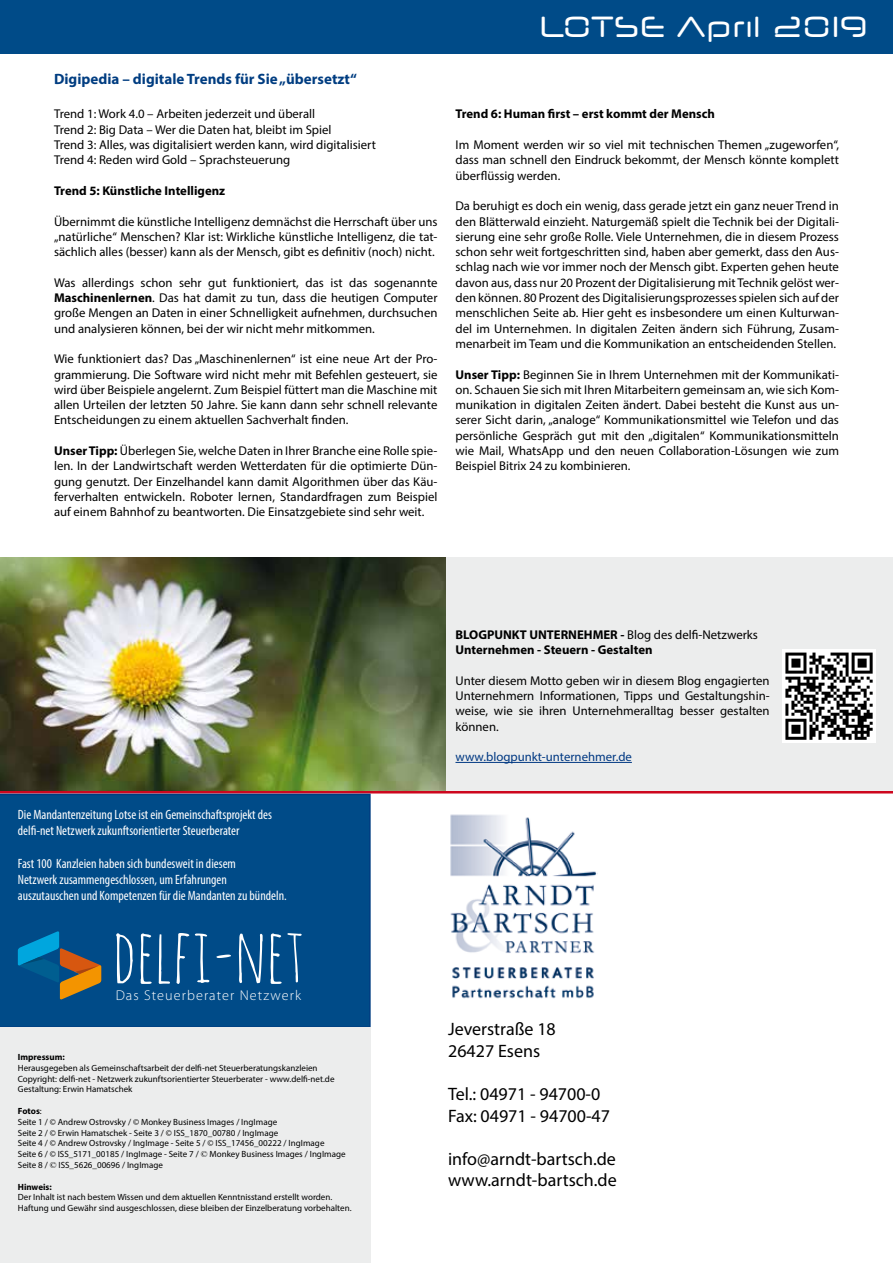
<style>
.page{position:relative;width:893px;height:1263px;background:#fff}
.page>*{position:absolute;margin:0;border:0;box-sizing:border-box;transform-origin:0 0}
.t1{font:75px "Amatic SC";color:#fff}
.t2{font:45px "Neuropol Nova";color:#fff}
.t3{font:18px/21.6px "Myriad Pro";color:#000}
.t4{font:700 15px "Myriad Pro";color:#003d81}
.t5{font:300 14.25px "Myriad Pro";letter-spacing:.075em;color:#fff}
.t6{font:condensed 13.5px/16.2px "Myriad Pro";color:#fff}
.t7{font:12.75px/15.3px "Myriad Pro";color:#000;text-align:justify}
.t8{font:700 12.75px/15.3px "Myriad Pro";color:#000}
.t9{font:12.75px "Myriad Pro";color:#003882}
.t10{font:9px/10.8px "Myriad Pro";color:#000}
.t11{font:700 9px "Myriad Pro";color:#000}
.s1{font-weight:700}
.s2{font-family:"Times New Roman"}
.s3{font-weight:400}
</style>
<div class="page">
<hr style="left:0;top:790px;width:893px;height:3px;background:#cd071e">
<img style="left:450px;top:814px;width:148px;height:185px">
<div style="left:0;top:794px;width:371px;height:234px;background:#004b88"></div>
<div style="left:0;top:1028px;width:371px;height:235px;background:#eceded"></div>
<svg style="left:18px;top:931px;width:83px;height:69px;background:#326277"></svg>
<div style="left:0;top:0;width:893px;height:53px;background:#004b88"></div>
<img style="left:0;top:557px;width:446px;height:233px">
<div style="left:446px;top:557px;width:447px;height:233px;background:#eceded"></div>
<hr style="left:455px;top:762px;width:177px;height:1px;background:#003882">
<div style="left:782px;top:649px;width:94px;height:94px;background:#fff"></div>
<svg style="left:785px;top:652px;width:88px;height:88px"></svg>
<p class="t4" style="left:54px;top:70px;width:304px">Digipedia – digitale Trends für Sie „übersetzt“</p>
<p class="t7" style="left:54px;top:106px;width:323px;text-align:left">Trend 1: Work 4.0 – Arbeiten jederzeit und überall<br>Trend 2: Big Data – Wer die Daten hat, bleibt im Spiel<br>Trend 3: Alles, was digitalisiert werden kann, wird digitalisiert Trend 4: Reden wird Gold – Sprachsteuerung</p>
<p class="t8" style="left:54px;top:183px;width:173px">Trend 5: Künstliche Intelligenz</p>
<p class="t7" style="left:54px;top:213px;width:385px">Übernimmt die künstliche Intelligenz demnächst die Herrschaft über uns „natürliche“ Menschen? Klar ist: Wirkliche künstliche Intelligenz, die tat&shy;sächlich alles (besser) kann als der Mensch, gibt es definitiv (noch) nicht.</p>
<p class="t7" style="left:54px;top:275px;width:385px">Was allerdings schon sehr gut funktioniert, das ist das sogenannte <span class="s1">Maschinenlernen</span>. Das hat damit zu tun, dass die heutigen Computer große Mengen an Daten in einer Schnelligkeit aufnehmen, durchsuchen und analysieren können, bei der wir nicht mehr mitkommen.</p>
<p class="t7" style="left:54px;top:351px;width:385px">Wie funktioniert das? Das „Maschinenlernen“ ist eine neue Art der Pro&shy;grammierung. Die Software wird nicht mehr mit Befehlen gesteuert, sie wird über Beispiele angelernt. Zum Beispiel füttert man die Maschine mit allen Urteilen der letzten 50 Jahre. Sie kann dann sehr schnell relevante Entscheidungen zu einem aktuellen Sachverhalt finden.</p>
<p class="t7" style="left:54px;top:443px;width:385px"><span class="s1">Unser Tipp:</span> Überlegen Sie, welche Daten in Ihrer Branche eine Rolle spie&shy;len. In der Landwirtschaft werden Wetterdaten für die optimierte Dün&shy;gung genutzt. Der Einzelhandel kann damit Algorithmen über das Käu&shy;ferverhalten entwickeln. Roboter lernen, Standardfragen zum Beispiel auf einem Bahnhof zu beantworten. Die Einsatzgebiete sind sehr weit.</p>
<h2 class="t2" style="left:540px;top:8px;width:331px">LOTSE April 2019</h2>
<p class="t8" style="left:455px;top:106px;width:261px">Trend 6: Human first – erst kommt der Mensch</p>
<p class="t7" style="left:455px;top:137px;width:385px">Im Moment werden wir so viel mit technischen Themen „zugeworfen“, dass man schnell den Eindruck bekommt, der Mensch könnte komplett überflüssig werden.</p>
<p class="t7" style="left:455px;top:198px;width:385px">Da beruhigt es doch ein wenig, dass gerade jetzt ein ganz neuer Trend in den Blätterwald einzieht. Naturgemäß spielt die Technik bei der Digitali&shy;sierung eine sehr große Rolle. Viele Unternehmen, die in diesem Prozess schon sehr weit fortgeschritten sind, haben aber gemerkt, dass den Aus&shy;schlag nach wie vor immer noch der Mensch gibt. Experten gehen heute davon aus, dass nur 20 Prozent der Digitalisierung mit Technik gelöst wer&shy;den können. 80 Prozent des Digitalisierungsprozesses spielen sich auf der menschlichen Seite ab. Hier geht es insbesondere um einen Kulturwan&shy;del im Unternehmen. In digitalen Zeiten ändern sich Führung, Zusam&shy;menarbeit im Team und die Kommunikation an entscheidenden Stellen.</p>
<p class="t7" style="left:455px;top:366px;width:385px"><span class="s1">Unser Tipp:</span> Beginnen Sie in Ihrem Unternehmen mit der Kommunikati&shy;on. Schauen Sie sich mit Ihren Mitarbeitern gemeinsam an, wie sich Kom&shy;munikation in digitalen Zeiten ändert. Dabei besteht die Kunst aus un&shy;serer Sicht darin, „analoge“ Kommunikationsmittel wie Telefon und das persönliche Gespräch gut mit den „digitalen“ Kommunikationsmitteln wie Mail, WhatsApp und den neuen Collaboration-Lösungen wie zum Beispiel Bitrix 24 zu kombinieren.</p>
<p class="t6" style="left:18px;top:806px;width:256px">Die Mandantenzeitung Lotse ist ein Gemeinschaftsprojekt des delfi-net Netzwerk zukunftsorientierter Steuerberater</p>
<p class="t6" style="left:18px;top:855px;width:270px">Fast 100 Kanzleien haben sich bundesweit in diesem<br>Netzwerk zusammengeschlossen, um Erfahrungen auszutauschen und Kompetenzen für die Mandanten zu bündeln.</p>
<h1 class="t1" style="left:113px;top:907px;width:193px">DELFI-NET</h1>
<p class="t5" style="left:116px;top:987px;width:187px">Das Steuerberater Netzwerk</p>
<p class="t11" style="left:18px;top:1051px;width:48px">Impressum:</p>
<p class="t10" style="left:18px;top:1062px;width:318px">Herausgegeben als Gemeinschaftsarbeit der delfi-net Steuerberatungskanzleien<br>Copyright: delfi-net - Netzwerk zukunftsorientierter Steuerberater - www.delfi-net.de<br>Gestaltung: Erwin Hamatschek</p>
<p class="t10" style="left:18px;top:1105px;width:329px"><span class="s1">Fotos</span>:<br>Seite 1 / © Andrew Ostrovsky / © Monkey Business Images / IngImage<br>Seite 2 / © Erwin Hamatschek - Seite 3 / © ISS_1870_00780 / IngImage<br>Seite 4 / © Andrew Ostrovsky / IngImage - Seite 5 / © ISS_17456_00222 / IngImage<br>Seite 6 / © ISS_5171_00185 / IngImage - Seite 7 / <span class="s2">©</span> Monkey Business Images / IngImage Seite 8 / <span class="s2">©</span> ISS_5626_00696 / IngImage</p>
<p class="t11" style="left:18px;top:1181px;width:35px">Hinweis:</p>
<p class="t10" style="left:18px;top:1192px;width:335px">Der Inhalt ist nach bestem Wissen und dem aktuellen Kenntnisstand erstellt worden.<br>Haftung und Gewähr sind ausgeschlossen, diese bleiben der Einzelberatung vorbehalten.</p>
<p class="t8" style="left:455px;top:626px;width:304px">BLOGPUNKT UNTERNEHMER - <span class="s3">Blog des delfi-Netzwerks<br></span>Unternehmen - Steuern - Gestalten</p>
<p class="t7" style="left:455px;top:672px;width:316px">Unter diesem Motto geben wir in diesem Blog engagierten Unternehmern Informationen, Tipps und Gestaltungshin&shy;weise, wie sie ihren Unternehmeralltag besser gestalten können.</p>
<p class="t9" style="left:455px;top:749px;width:178px">www.blogpunkt-unternehmer.de</p>
<h3 class="t3" style="left:448px;top:1018px;width:109px">Jeverstraße 18<br>26427 Esens</h3>
<h3 class="t3" style="left:448px;top:1083px;width:164px">Tel.: 04971 - 94700-0<br>Fax: 04971 - 94700-47</h3>
<h3 class="t3" style="left:448px;top:1148px;width:170px">info@arndt-bartsch.de www.arndt-bartsch.de</h3>
</div>
